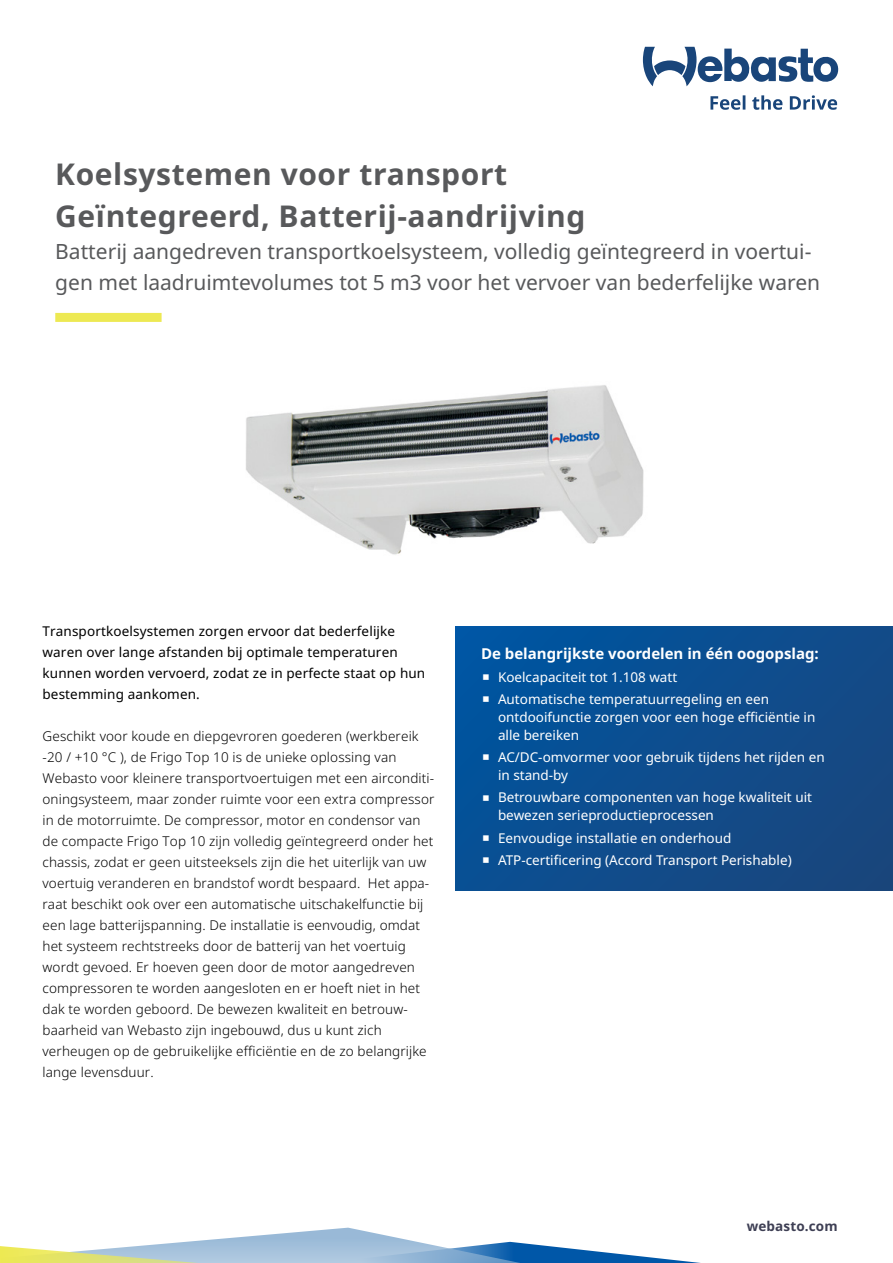
<style>
.page{position:relative;width:893px;height:1263px;background:#fff}
.page>*{position:absolute;margin:0;border:0;box-sizing:border-box;transform-origin:0 0}
.t1{font:700 30px/42px "Noto Sans";letter-spacing:.02em;color:#58595b}
.t2{font:21px/31.5px "Noto Sans";color:#58595b}
.t3{font:700 15px "Noto Sans";color:#fff}
.t4{font:300 13.5px/21px "Noto Sans";letter-spacing:.01em;color:#000}
.t5{font:13.5px/18px "Noto Sans";color:#fff}
.t6{font:13.5px/21px "Noto Sans";letter-spacing:.01em;color:#000}
.t7{font:700 13.5px "Noto Sans";letter-spacing:.01em;color:#3e3f54}
</style>
<div class="page">
<svg style="left:643px;top:47px;width:196px;height:39px"></svg>
<svg style="left:710px;top:95px;width:127px;height:15px"></svg>
<svg style="left:0;top:1227px;width:701px;height:36px"></svg>
<div style="left:455px;top:626px;width:438px;height:264px;background:linear-gradient(to right,#02539c,#184881)"></div>
<div style="left:55px;top:313px;width:107px;height:9px;background:#ede953"></div>
<img style="left:246px;top:385px;width:398px;height:170px">
<svg style="left:483px;top:674px;width:6px;height:5px"></svg>
<svg style="left:483px;top:696px;width:6px;height:6px"></svg>
<svg style="left:483px;top:754px;width:6px;height:6px"></svg>
<svg style="left:483px;top:795px;width:6px;height:5px"></svg>
<svg style="left:483px;top:835px;width:6px;height:5px"></svg>
<svg style="left:483px;top:857px;width:6px;height:6px"></svg>
<h1 class="t1" style="left:55px;top:154px;width:532px">Koelsystemen voor transport<br>Geïntegreerd, Batterij-aandrijving</h1>
<h2 class="t2" style="left:55px;top:236px;width:766px">Batterij aangedreven transportkoelsysteem, volledig geïntegreerd in voertui&shy;gen met laadruimtevolumes tot 5 m3 voor het vervoer van bederfelijke waren</h2>
<p class="t6" style="left:43px;top:621px;width:384px">Transportkoelsystemen zorgen ervoor dat bederfelijke waren over lange afstanden bij optimale temperaturen kunnen worden vervoerd, zodat ze in perfecte staat op hun bestemming aankomen.</p>
<p class="t4" style="left:43px;top:726px;width:393px">Geschikt voor koude en diepgevroren goederen (werkbereik -20 / +10 °C ), de Frigo Top 10 is de unieke oplossing van Webasto voor kleinere transportvoertuigen met een airconditi&shy;oningsysteem, maar zonder ruimte voor een extra compressor in de motorruimte. De compressor, motor en condensor van de compacte Frigo Top 10 zijn volledig geïntegreerd onder het chassis, zodat er geen uitsteeksels zijn die het uiterlijk van uw voertuig veranderen en brandstof wordt bespaard. Het appa&shy;raat beschikt ook over een automatische uitschakelfunctie bij een lage batterijspanning. De installatie is eenvoudig, omdat het systeem rechtstreeks door de batterij van het voertuig wordt gevoed. Er hoeven geen door de motor aangedreven compressoren te worden aangesloten en er hoeft niet in het dak te worden geboord. De bewezen kwaliteit en betrouw&shy;baarheid van Webasto zijn ingebouwd, dus u kunt zich verheugen op de gebruikelijke efficiëntie en de zo belangrijke lange levensduur.</p>
<p class="t3" style="left:481px;top:645px;width:339px">De belangrijkste voordelen in één oogopslag:</p>
<p class="t5" style="left:498px;top:666px;width:273px;line-height:22.2px">Koelcapaciteit tot 1.108 watt<br>Automatische temperatuurregeling en een</p>
<p class="t5" style="left:498px;top:708px;width:319px">ontdooifunctie zorgen voor een hoge efficiëntie in alle bereiken</p>
<p class="t5" style="left:498px;top:748px;width:328px">AC/DC-omvormer voor gebruik tijdens het rijden en in stand-by</p>
<p class="t5" style="left:498px;top:789px;width:316px">Betrouwbare componenten van hoge kwaliteit uit bewezen serieproductieprocessen</p>
<p class="t5" style="left:498px;top:827px;width:295px;line-height:22.2px">Eenvoudige installatie en onderhoud<br>ATP-certificering (Accord Transport Perishable)</p>
<p class="t7" style="left:747px;top:1218px;width:92px">webasto.com</p>
</div>
